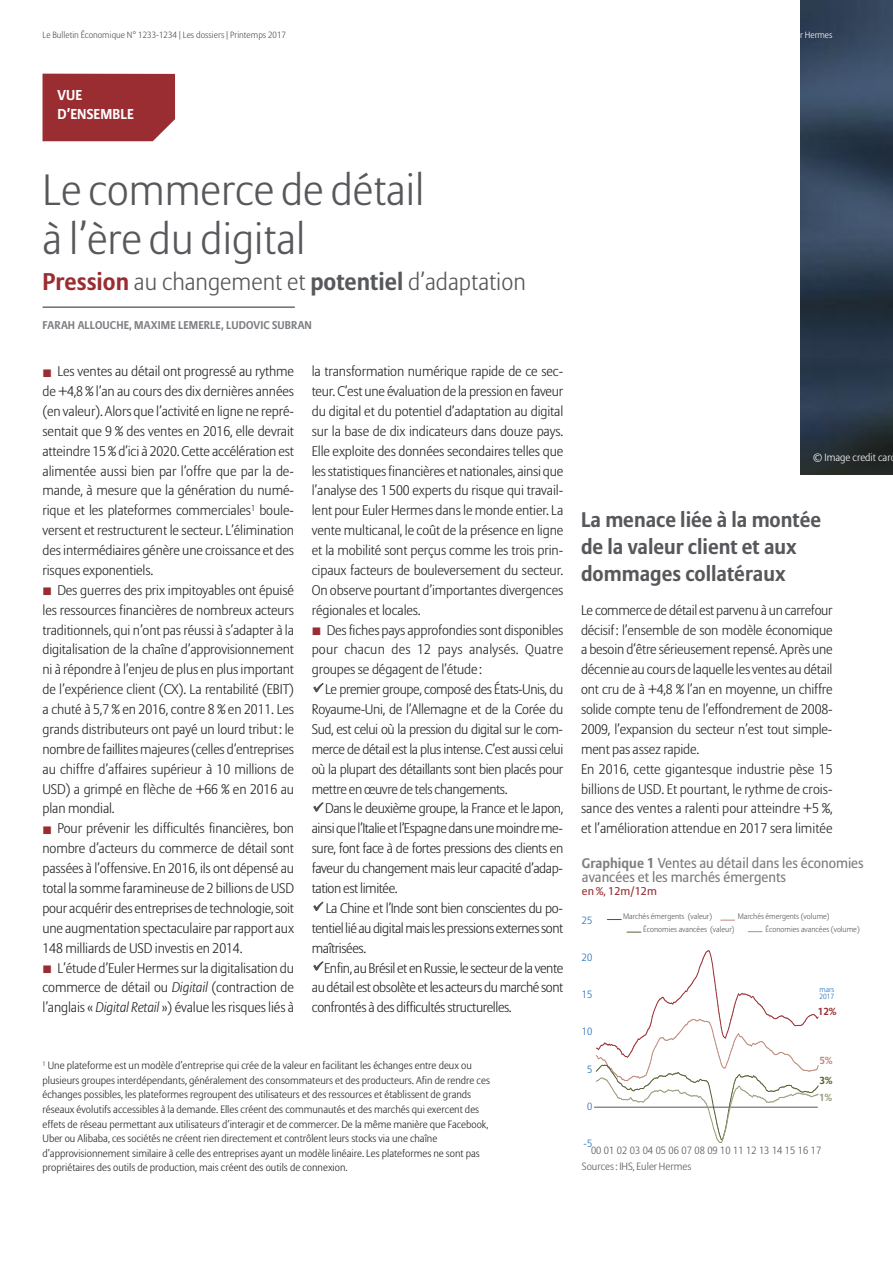
<style>
.page{position:relative;width:893px;height:1263px;background:#fff}
.page>*{position:absolute;margin:0;border:0;box-sizing:border-box;transform-origin:0 0}
.t1{font:300 43.5px/49.5px "Allianz Sans";color:#57585b}
.t2{font:300 24px "Allianz Sans";color:#57585b}
.t3{font:700 21px/27px "Allianz Sans";color:#57585b}
.t4{font:14.25px/14px "Allianz Sans";color:#7d7c7d}
.t5{font:700 14.25px/20px "Allianz Sans";letter-spacing:.01em;color:#fff}
.t6{font:300 13.8px/19.8px "Allianz Sans";letter-spacing:-.015em;color:#272526;text-align:justify}
.t7{font:700 11.25px "Allianz Sans";letter-spacing:.01em;color:#7e8083}
.t8{font:11.25px "Allianz Sans";color:#9a2d32;scale:1.04 1}
.t9{font:300 10.5px/14.7px "Allianz Sans";color:#272526}
.t10{font:300 10.5px "Allianz Sans";color:#57585b}
.t11{font:300 10.5px "Allianz Sans";color:#fff}
.t12{font:300 10.5px "Allianz Sans";color:#216cb4}
.t13{font:700 10.2px "Allianz Sans";color:#9a3034}
.t14{font:700 10.2px "Allianz Sans";color:#bf8a7b}
.t15{font:700 10.2px "Allianz Sans";color:#546132}
.t16{font:700 10.2px "Allianz Sans";color:#999d7c}
.t17{font:300 9px "Allianz Sans";color:#525152}
.t18{font:300 9px "Allianz Sans";color:#fff}
.t19{font:300 7.95px "Allianz Sans";color:#57585b}
.t20{font:300 7.5px/7.5px "Allianz Sans";color:#216cb4}
.s1{font-weight:700;color:#9a2d32}
.s2{font-weight:700}
.s3{color:#525152}
.s4{font-style:italic}
.s5{font-weight:700;font-size:13.8px;color:#7e8083}
</style>
<div class="page">
<img style="left:800px;top:0;width:93px;height:475px">
<div style="left:43px;top:74px;width:132px;height:67px;background:#9a2d32"></div>
<hr style="left:43px;top:307px;width:252px;height:1px;background:#272526">
<hr style="left:594px;top:1107px;width:223px;height:1px;background:#57585b">
<svg style="left:607px;top:919px;width:14px;height:1px"></svg>
<svg style="left:721px;top:920px;width:14px;height:1px"></svg>
<svg style="left:627px;top:932px;width:14px;height:1px"></svg>
<svg style="left:748px;top:931px;width:14px;height:1px"></svg>
<svg style="left:595px;top:950px;width:224px;height:194px"></svg>
<p class="t17" style="left:43px;top:31px;width:245px">Le Bulletin Économique N° 1233-1234 | Les dossiers | Printemps 2017</p>
<p class="t18" style="left:785px;top:31px;width:49px">Euler Hermes</p>
<p class="t5" style="left:57px;top:86px;width:78px">VUE<br>D’ENSEMBLE</p>
<h1 class="t1" style="left:43px;top:168px;width:383px">Le commerce de détail à l’ère du digital</h1>
<h2 class="t2" style="left:43px;top:272px;width:485px"><span class="s1">Pression</span> au changement et <span class="s2">potentiel</span> d’adaptation</h2>
<p class="t7" style="left:43px;top:321px;width:271px">FARAH ALLOUCHE, MAXIME LEMERLE, LUDOVIC SUBRAN</p>
<p class="t6" style="left:312px;top:363px;width:253px">la transformation numérique rapide de ce sec&shy;teur. C’est une évaluation de la pression en faveur du digital et du potentiel d’adaptation au digital sur la base de dix indicateurs dans douze pays.<br>Elle exploite des données secondaires telles que les statistiques financières et nationales, ainsi que l’analyse des 1 500 experts du risque qui travail&shy;lent pour Euler Hermes dans le monde entier. La vente multicanal, le coût de la présence en ligne et la mobilité sont perçus comme les trois prin&shy;cipaux facteurs de bouleversement du secteur.<br>On observe pourtant d’importantes divergences régionales et locales.</p>
<p class="t6" style="left:312px;top:621px;width:253px;text-indent:15px">Des fiches pays approfondies sont disponibles pour chacun des 12 pays analysés. Quatre groupes se dégagent de l’étude :</p>
<p class="t6" style="left:312px;top:681px;width:253px"><span class="s3">✓</span> Le premier groupe, composé des États-Unis, du Royaume-Uni, de l’Allemagne et de la Corée du Sud, est celui où la pression du digital sur le com&shy;merce de détail est la plus intense. C’est aussi celui où la plupart des détaillants sont bien placés pour mettre en œuvre de tels changements.</p>
<p class="t6" style="left:312px;top:800px;width:253px"><span class="s3">✓</span> Dans le deuxième groupe, la France et le Japon, ainsi que l’Italie et l’Espagne dans une moindre me&shy;sure, font face à de fortes pressions des clients en faveur du changement mais leur capacité d’adap&shy;tation est limitée.</p>
<p class="t6" style="left:312px;top:899px;width:253px"><span class="s3">✓</span> La Chine et l’Inde sont bien conscientes du po&shy;tentiel lié au digital mais les pressions externes sont maîtrisées.</p>
<p class="t6" style="left:312px;top:959px;width:253px"><span class="s3">✓</span> Enfin, au Brésil et en Russie, le secteur de la vente au détail est obsolète et les acteurs du marché sont confrontés à des difficultés structurelles.</p>
<p class="t6" style="left:43px;top:363px;width:253px;text-indent:15px">Les ventes au détail ont progressé au rythme de +4,8 % l’an au cours des dix dernières années (en valeur). Alors que l’activité en ligne ne repré&shy;sentait que 9 % des ventes en 2016, elle devrait atteindre 15 % d’ici à 2020. Cette accélération est alimentée aussi bien par l’offre que par la de&shy;mande, à mesure que la génération du numé&shy;rique et les plateformes commerciales<sup>1</sup> boule&shy;versent et restructurent le secteur. L’élimination des intermédiaires génère une croissance et des risques exponentiels.</p>
<p class="t6" style="left:43px;top:581px;width:253px;text-indent:15px">Des guerres des prix impitoyables ont épuisé les ressources financières de nombreux acteurs traditionnels, qui n’ont pas réussi à s’adapter à la digitalisation de la chaîne d’approvisionnement ni à répondre à l’enjeu de plus en plus important de l’expérience client (CX). La rentabilité (EBIT) a chuté à 5,7 % en 2016, contre 8 % en 2011. Les grands distributeurs ont payé un lourd tribut : le nombre de faillites majeures (celles d’entreprises au chiffre d’affaires supérieur à 10 millions de USD) a grimpé en flèche de +66 % en 2016 au plan mondial.</p>
<p class="t6" style="left:42px;top:820px;width:253px;text-indent:15px">Pour prévenir les difficultés financières, bon nombre d’acteurs du commerce de détail sont passées à l’offensive. En 2016, ils ont dépensé au total la somme faramineuse de 2 billions de USD pour acquérir des entreprises de technologie, soit une augmentation spectaculaire par rapport aux 148 milliards de USD investis en 2014.</p>
<p class="t6" style="left:43px;top:959px;width:253px;text-indent:15px">L’étude d’Euler Hermes sur la digitalisation du commerce de détail ou <span class="s4">Digitail</span> (contraction de l’anglais « <span class="s4">Digital Retail</span> ») évalue les risques liés à</p>
<p class="t9" style="left:43px;top:1059px;width:449px"><sup>1</sup> Une plateforme est un modèle d’entreprise qui crée de la valeur en facilitant les échanges entre deux ou plusieurs groupes interdépendants, généralement des consommateurs et des producteurs. Afin de rendre ces échanges possibles, les plateformes regroupent des utilisateurs et des ressources et établissent de grands réseaux évolutifs accessibles à la demande. Elles créent des communautés et des marchés qui exercent des effets de réseau permettant aux utilisateurs d’interagir et de commercer. De la même manière que Facebook, Uber ou Alibaba, ces sociétés ne créent rien directement et contrôlent leurs stocks via une chaîne d’approvisionnement similaire à celle des entreprises ayant un modèle linéaire. Les plateformes ne sont pas propriétaires des outils de production, mais créent des outils de connexion.</p>
<p class="t11" style="left:813px;top:453px;width:79px">© Image credit car</p>
<h3 class="t3" style="left:581px;top:508px;width:242px">La menace liée à la montée de la valeur client et aux dommages collatéraux</h3>
<p class="t6" style="left:581px;top:601px;width:253px;text-align:left">Le commerce de détail est parvenu à un carrefour décisif: l’ensemble de son modèle économique a besoin d’être sérieusement repensé. Après une décennie au cours de laquelle les ventes au détail ont cru de à +4,8 % l’an en moyenne, un chiffre solide compte tenu de l’effondrement de 2008- 2009, l’expansion du secteur n’est tout simple&shy;ment pas assez rapide.<br>En 2016, cette gigantesque industrie pèse 15 billions de USD. Et pourtant, le rythme de crois&shy;sance des ventes a ralenti pour atteindre +5 %, et l’amélioration attendue en 2017 sera limitée</p>
<p class="t4" style="left:582px;top:857px;width:283px"><span class="s5">Graphique</span> <span class="s2">1</span> Ventes au détail dans les économies avancées et les marchés émergents</p>
<p class="t8" style="left:582px;top:887px;width:74px">en %, 12m/12m</p>
<p class="t12" style="left:582px;top:916px;width:12px">25</p>
<p class="t19" style="left:623px;top:913px;width:91px">Marchés émergents (valeur)</p>
<p class="t19" style="left:738px;top:913px;width:93px">Marchés émergents (volume)</p>
<p class="t19" style="left:643px;top:926px;width:93px">Économies avancées (valeur)</p>
<p class="t19" style="left:766px;top:926px;width:96px">Économies avancées (volume)</p>
<p class="t12" style="left:582px;top:953px;width:12px">20</p>
<p class="t12" style="left:582px;top:990px;width:12px">15</p>
<p class="t12" style="left:582px;top:1027px;width:12px">10</p>
<p class="t12" style="left:587px;top:1064px;width:7px">5</p>
<p class="t12" style="left:587px;top:1102px;width:7px">0</p>
<p class="t20" style="left:819px;top:986px;width:16px">mars<br>2017</p>
<p class="t13" style="left:818px;top:1007px;width:20px">12%</p>
<p class="t14" style="left:820px;top:1056px;width:14px">5%</p>
<p class="t15" style="left:820px;top:1076px;width:14px">3%</p>
<p class="t16" style="left:819px;top:1093px;width:14px">1%</p>
<p class="t12" style="left:584px;top:1139px;width:10px">-5</p>
<p class="t10" style="left:591px;top:1146px;width:232px">00 01 02 03 04 05 06 07 08 09 10 11 12 13 14 15 16 17</p>
<p class="t10" style="left:582px;top:1162px;width:111px">Sources : IHS, Euler Hermes</p>
</div>
